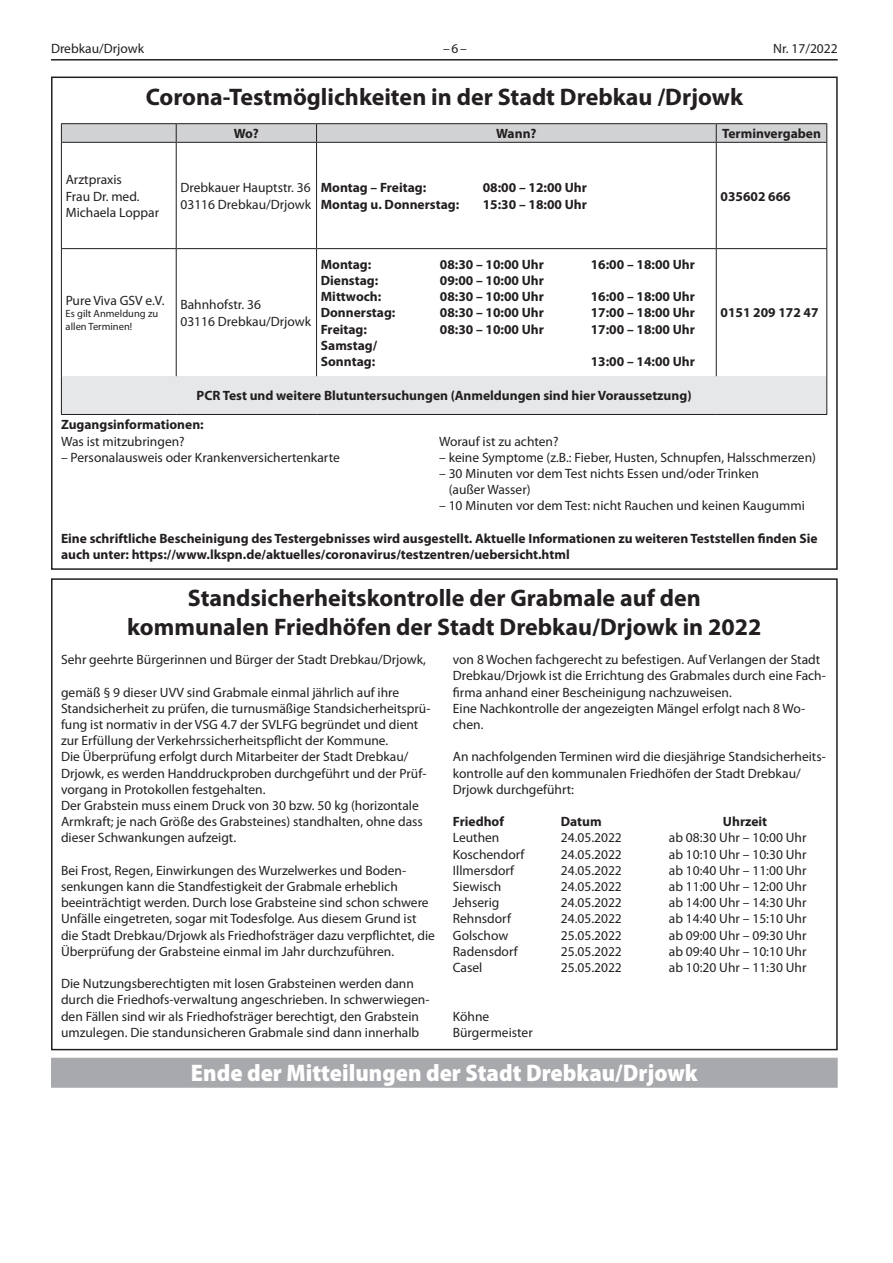
<style>
.page{position:relative;width:893px;height:1263px;background:#fff}
.page>*{position:absolute;margin:0;border:0;box-sizing:border-box;transform-origin:0 0}
.t1{font:700 24px/28.8px "Myriad Pro";color:#231f20;text-align:center}
.t2{font:900 semi-condensed 24px "Myriad Pro";color:#fff}
.t3{font:13.5px/16.2px "Myriad Pro";color:#231f20}
.t4{font:700 13.5px/16.2px "Myriad Pro";color:#231f20}
.t5{font:10.5px/12.6px "Myriad Pro";color:#231f20}
</style>
<div class="page">
<hr style="left:51px;top:59px;width:787px;height:2px;background:#231f20">
<div style="left:51px;top:1058px;width:787px;height:30px;background:#a8a9ad"></div>
<div style="left:61px;top:376px;width:766px;height:38px;background:#e6e7e9"></div>
<hr style="left:61px;top:123px;width:115px;height:1px;background:#231f20">
<hr style="left:176px;top:123px;width:141px;height:1px;background:#231f20">
<hr style="left:317px;top:123px;width:399px;height:1px;background:#231f20">
<hr style="left:716px;top:123px;width:111px;height:1px;background:#231f20">
<svg style="left:61px;top:124px;width:766px;height:18px;background:#cccdcf"></svg>
<hr style="left:61px;top:142px;width:115px;height:1px;background:#231f20">
<hr style="left:61px;top:143px;width:1px;height:105px;background:#231f20">
<hr style="left:176px;top:142px;width:141px;height:1px;background:#231f20">
<hr style="left:176px;top:143px;width:1px;height:105px;background:#231f20">
<hr style="left:317px;top:142px;width:399px;height:1px;background:#231f20">
<hr style="left:316px;top:143px;width:1px;height:105px;background:#231f20">
<hr style="left:716px;top:142px;width:111px;height:1px;background:#231f20">
<hr style="left:716px;top:143px;width:1px;height:105px;background:#231f20">
<hr style="left:826px;top:143px;width:1px;height:105px;background:#231f20">
<hr style="left:61px;top:248px;width:115px;height:1px;background:#231f20">
<hr style="left:61px;top:249px;width:1px;height:127px;background:#231f20">
<hr style="left:176px;top:248px;width:141px;height:1px;background:#231f20">
<hr style="left:176px;top:249px;width:1px;height:127px;background:#231f20">
<hr style="left:317px;top:248px;width:399px;height:1px;background:#231f20">
<hr style="left:316px;top:249px;width:1px;height:127px;background:#231f20">
<hr style="left:716px;top:248px;width:111px;height:1px;background:#231f20">
<hr style="left:716px;top:249px;width:1px;height:127px;background:#231f20">
<hr style="left:826px;top:249px;width:1px;height:127px;background:#231f20">
<hr style="left:61px;top:376px;width:1px;height:38px;background:#231f20">
<hr style="left:826px;top:376px;width:1px;height:38px;background:#231f20">
<hr style="left:61px;top:414px;width:115px;height:1px;background:#231f20">
<hr style="left:176px;top:414px;width:141px;height:1px;background:#231f20">
<hr style="left:317px;top:414px;width:399px;height:1px;background:#231f20">
<hr style="left:716px;top:414px;width:111px;height:1px;background:#231f20">
<div style="left:51px;top:578px;width:787px;height:472px;border:2px solid #231f20"></div>
<p class="t3" style="left:51px;top:40px;width:95px">Drebkau/Drjowk</p>
<p class="t3" style="left:443px;top:40px;width:25px">–6–</p>
<p class="t3" style="left:773px;top:40px;width:66px">Nr. 17/2022</p>
<h1 class="t1" style="left:146px;top:81px;width:599px">Corona-Testmöglichkeiten in der Stadt Drebkau /Drjowk</h1>
<p class="t4" style="left:234px;top:125px;width:27px">Wo?</p>
<p class="t4" style="left:496px;top:125px;width:42px">Wann?</p>
<p class="t4" style="left:722px;top:125px;width:100px">Terminvergaben</p>
<p class="t3" style="left:66px;top:171px;width:95px">Arztpraxis<br>Frau Dr. med.<br>Michaela Loppar</p>
<p class="t3" style="left:180px;top:180px;width:132px">Drebkauer Hauptstr. 36<br>03116 Drebkau/Drjowk</p>
<p class="t4" style="left:321px;top:179px;width:107px">Montag – Freitag:</p>
<p class="t4" style="left:483px;top:179px;width:106px">08:00 – 12:00 Uhr</p>
<p class="t4" style="left:720px;top:187px;width:72px">035602 666</p>
<p class="t4" style="left:321px;top:196px;width:140px">Montag u. Donnerstag:</p>
<p class="t4" style="left:483px;top:196px;width:106px">15:30 – 18:00 Uhr</p>
<p class="t3" style="left:66px;top:292px;width:100px">Pure Viva GSV e.V.</p>
<p class="t5" style="left:66px;top:307px;width:94px">Es gilt Anmeldung zu allen Terminen!</p>
<p class="t3" style="left:180px;top:297px;width:132px">Bahnhofstr. 36<br>03116 Drebkau/Drjowk</p>
<p class="t4" style="left:321px;top:256px;width:52px">Montag:</p>
<p class="t4" style="left:440px;top:256px;width:106px">08:30 – 10:00 Uhr</p>
<p class="t4" style="left:591px;top:256px;width:106px">16:00 – 18:00 Uhr</p>
<p class="t4" style="left:321px;top:272px;width:59px">Dienstag:</p>
<p class="t4" style="left:440px;top:272px;width:106px">09:00 – 10:00 Uhr</p>
<p class="t4" style="left:321px;top:288px;width:62px">Mittwoch:</p>
<p class="t4" style="left:440px;top:288px;width:106px">08:30 – 10:00 Uhr</p>
<p class="t4" style="left:591px;top:288px;width:106px">16:00 – 18:00 Uhr</p>
<p class="t4" style="left:321px;top:304px;width:76px">Donnerstag:</p>
<p class="t4" style="left:440px;top:304px;width:106px">08:30 – 10:00 Uhr</p>
<p class="t4" style="left:591px;top:304px;width:106px">17:00 – 18:00 Uhr</p>
<p class="t4" style="left:321px;top:321px;width:48px">Freitag:</p>
<p class="t4" style="left:440px;top:321px;width:106px">08:30 – 10:00 Uhr</p>
<p class="t4" style="left:591px;top:321px;width:106px">17:00 – 18:00 Uhr</p>
<p class="t4" style="left:321px;top:337px;width:58px">Samstag/<br>Sonntag:</p>
<p class="t4" style="left:591px;top:353px;width:106px">13:00 – 14:00 Uhr</p>
<p class="t4" style="left:720px;top:304px;width:100px">0151 209 172 47</p>
<p class="t4" style="left:61px;top:381px;width:632px;line-height:29px;text-indent:136px">PCR Test und weitere Blutuntersuchungen (Anmeldungen sind hier Voraussetzung)<br>Zugangsinformationen:</p>
<p class="t3" style="left:61px;top:433px;width:125px">Was ist mitzubringen?</p>
<p class="t3" style="left:439px;top:433px;width:121px">Worauf ist zu achten?</p>
<p class="t3" style="left:61px;top:449px;width:280px">– Personalausweis oder Krankenversichertenkarte</p>
<p class="t3" style="left:439px;top:449px;width:378px">– keine Symptome (z.B.: Fieber, Husten, Schnupfen, Halsschmerzen)</p>
<p class="t3" style="left:449px;top:465px;width:312px;text-indent:-10px">– 30 Minuten vor dem Test nichts Essen und/oder Trinken (außer Wasser)</p>
<p class="t3" style="left:439px;top:497px;width:367px">– 10 Minuten vor dem Test: nicht Rauchen und keinen Kaugummi</p>
<p class="t4" style="left:61px;top:530px;width:758px">Eine schriftliche Bescheinigung des Testergebnisses wird ausgestellt. Aktuelle Informationen zu weiteren Teststellen finden Sie auch unter: https://www.lkspn.de/aktuelles/coronavirus/testzentren/uebersicht.html</p>
<h1 class="t1" style="left:127px;top:583px;width:636px">Standsicherheitskontrolle der Grabmale auf den kommunalen Friedhöfen der Stadt Drebkau/Drjowk in 2022</h1>
<p class="t3" style="left:61px;top:651px;width:367px">Sehr geehrte Bürgerinnen und Bürger der Stadt Drebkau/Drjowk,</p>
<p class="t3" style="left:61px;top:684px;width:371px">gemäß § 9 dieser UVV sind Grabmale einmal jährlich auf ihre Standsicherheit zu prüfen, die turnusmäßige Standsicherheitsprü&shy;fung ist normativ in der VSG 4.7 der SVLFG begründet und dient zur Erfüllung der Verkehrssicherheitspflicht der Kommune.<br>Die Überprüfung erfolgt durch Mitarbeiter der Stadt Drebkau/ Drjowk, es werden Handdruckproben durchgeführt und der Prüf&shy;vorgang in Protokollen festgehalten.<br>Der Grabstein muss einem Druck von 30 bzw. 50 kg (horizontale Armkraft; je nach Größe des Grabsteines) standhalten, ohne dass dieser Schwankungen aufzeigt.</p>
<p class="t3" style="left:61px;top:862px;width:375px">Bei Frost, Regen, Einwirkungen des Wurzelwerkes und Boden&shy;senkungen kann die Standfestigkeit der Grabmale erheblich beeinträchtigt werden. Durch lose Grabsteine sind schon schwere Unfälle eingetreten, sogar mit Todesfolge. Aus diesem Grund ist die Stadt Drebkau/Drjowk als Friedhofsträger dazu verpflichtet, die Überprüfung der Grabsteine einmal im Jahr durchzuführen.</p>
<p class="t3" style="left:61px;top:975px;width:370px">Die Nutzungsberechtigten mit losen Grabsteinen werden dann durch die Friedhofs-verwaltung angeschrieben. In schwerwiegen&shy;den Fällen sind wir als Friedhofsträger berechtigt, den Grabstein umzulegen. Die standunsicheren Grabmale sind dann innerhalb</p>
<p class="t3" style="left:453px;top:651px;width:374px">von 8 Wochen fachgerecht zu befestigen. Auf Verlangen der Stadt Drebkau/Drjowk ist die Errichtung des Grabmales durch eine Fach&shy;firma anhand einer Bescheinigung nachzuweisen.<br>Eine Nachkontrolle der angezeigten Mängel erfolgt nach 8 Wo&shy;chen.</p>
<p class="t3" style="left:453px;top:748px;width:375px">An nachfolgenden Terminen wird die diesjährige Standsicherheits&shy;kontrolle auf den kommunalen Friedhöfen der Stadt Drebkau/<br>Drjowk durchgeführt:</p>
<p class="t4" style="left:453px;top:813px;width:53px">Friedhof</p>
<p class="t4" style="left:561px;top:813px;width:42px">Datum</p>
<p class="t4" style="left:723px;top:813px;width:46px">Uhrzeit</p>
<p class="t3" style="left:453px;top:829px;width:48px">Leuthen</p>
<p class="t3" style="left:561px;top:829px;width:62px">24.05.2022</p>
<p class="t3" style="left:669px;top:829px;width:139px">ab 08:30 Uhr – 10:00 Uhr</p>
<p class="t3" style="left:453px;top:846px;width:73px">Koschendorf</p>
<p class="t3" style="left:561px;top:846px;width:62px">24.05.2022</p>
<p class="t3" style="left:669px;top:846px;width:139px">ab 10:10 Uhr – 10:30 Uhr</p>
<p class="t3" style="left:453px;top:862px;width:63px">Illmersdorf</p>
<p class="t3" style="left:561px;top:862px;width:62px">24.05.2022</p>
<p class="t3" style="left:669px;top:862px;width:139px">ab 10:40 Uhr – 11:00 Uhr</p>
<p class="t3" style="left:453px;top:878px;width:50px">Siewisch</p>
<p class="t3" style="left:561px;top:878px;width:62px">24.05.2022</p>
<p class="t3" style="left:669px;top:878px;width:139px">ab 11:00 Uhr – 12:00 Uhr</p>
<p class="t3" style="left:453px;top:894px;width:48px">Jehserig</p>
<p class="t3" style="left:561px;top:894px;width:62px">24.05.2022</p>
<p class="t3" style="left:669px;top:894px;width:139px">ab 14:00 Uhr – 14:30 Uhr</p>
<p class="t3" style="left:453px;top:910px;width:60px">Rehnsdorf</p>
<p class="t3" style="left:561px;top:910px;width:62px">24.05.2022</p>
<p class="t3" style="left:669px;top:910px;width:139px">ab 14:40 Uhr – 15:10 Uhr</p>
<p class="t3" style="left:453px;top:927px;width:57px">Golschow</p>
<p class="t3" style="left:561px;top:927px;width:62px">25.05.2022</p>
<p class="t3" style="left:669px;top:927px;width:139px">ab 09:00 Uhr – 09:30 Uhr</p>
<p class="t3" style="left:453px;top:943px;width:66px">Radensdorf</p>
<p class="t3" style="left:561px;top:943px;width:62px">25.05.2022</p>
<p class="t3" style="left:669px;top:943px;width:139px">ab 09:40 Uhr – 10:10 Uhr</p>
<p class="t3" style="left:453px;top:959px;width:31px">Casel</p>
<p class="t3" style="left:561px;top:959px;width:62px">25.05.2022</p>
<p class="t3" style="left:669px;top:959px;width:139px">ab 10:20 Uhr – 11:30 Uhr</p>
<p class="t3" style="left:453px;top:1008px;width:81px">Köhne<br>Bürgermeister</p>
<h1 class="t2" style="left:191px;top:1057px;width:508px">Ende der Mitteilungen der Stadt Drebkau/Drjowk</h1>
</div>
